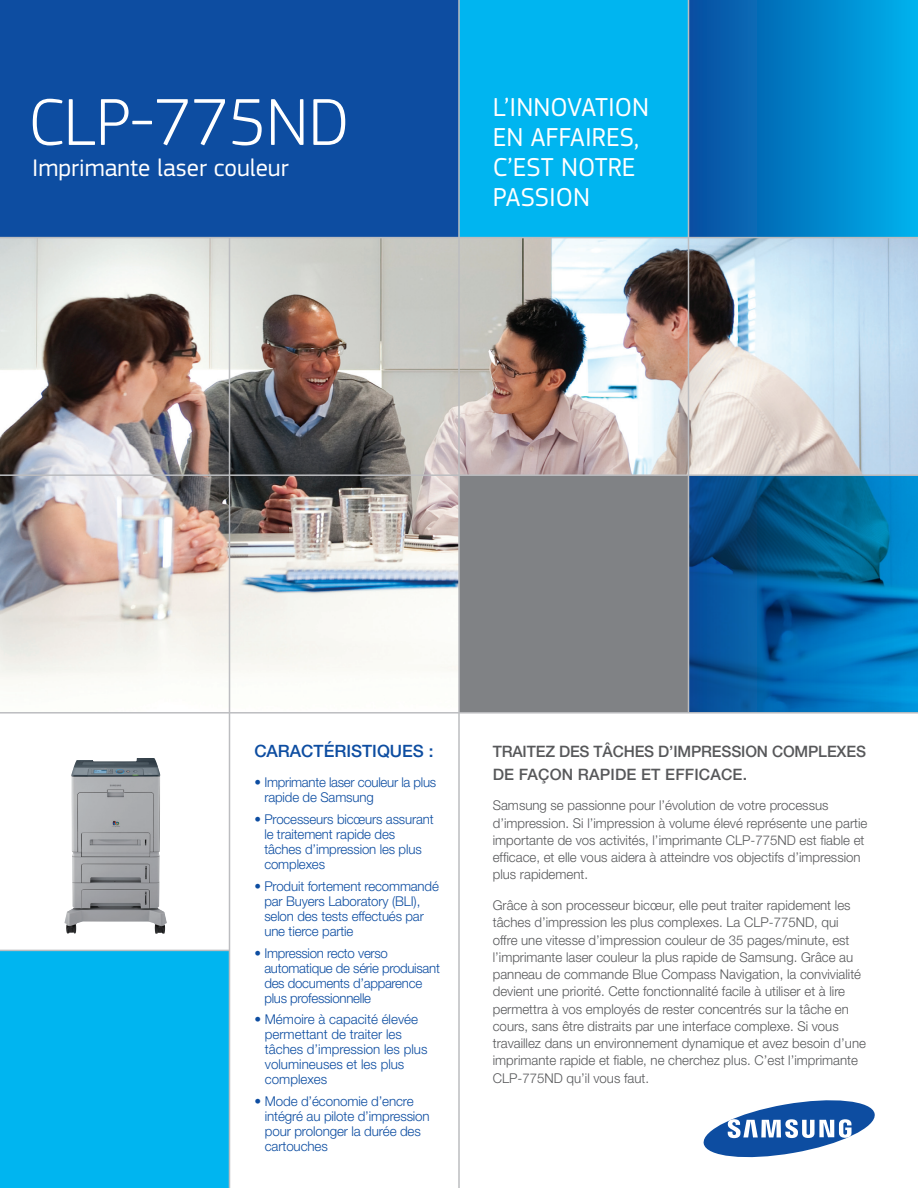
<style>
.page{position:relative;width:918px;height:1188px;background:#fff}
.page>*{position:absolute;margin:0;border:0;box-sizing:border-box;transform-origin:0 0}
.t1{font:300 69px "PF Square Sans Pro";color:#fff}
.t2{font:27px/30px "PF Square Sans Pro";color:#fff}
.t3{font:24.9px "PF Square Sans Pro";color:#fff}
.t4{font:500 17.1px "Helvetica Neue";color:#0d4da1}
.t5{font:500 15.75px/22.5px "Helvetica Neue";letter-spacing:-.01em;color:#57585a}
.t6{font:300 13.5px/17.2px "Helvetica Neue";color:#57585a}
.t7{font:300 13.5px/15px "Helvetica Neue";letter-spacing:-.01em;color:#0d4da1}
</style>
<div class="page">
<img style="left:0;top:238px;width:918px;height:474px">
<div style="left:459px;top:0;width:229px;height:238px;background:#00b5f0"></div>
<div style="left:0;top:0;width:459px;height:238px;background:#0d4da1"></div>
<div style="left:459px;top:475px;width:229px;height:238px;background:#808285"></div>
<div style="left:0;top:950px;width:230px;height:238px;background:#00b5f0"></div>
<div style="left:688px;top:0;width:230px;height:238px;background:linear-gradient(to right,#084d9f,#00b1ec)"></div>
<img style="left:64px;top:758px;width:103px;height:176px">
<svg style="left:689px;top:476px;width:229px;height:236px;background:#0264a3"></svg>
<svg style="left:704px;top:1100px;width:171px;height:57px"></svg>
<hr style="left:0;top:237px;width:918px;height:1px;background:#bcbdc0">
<hr style="left:0;top:474px;width:918px;height:2px;background:#bcbdc0">
<hr style="left:0;top:712px;width:918px;height:2px;background:#bcbdc0">
<hr style="left:229px;top:238px;width:1px;height:950px;background:#bcbdc0">
<hr style="left:458px;top:0;width:2px;height:1188px;background:#bcbdc0">
<hr style="left:688px;top:0;width:1px;height:713px;background:#bcbdc0">
<hr style="left:0;top:950px;width:230px;height:1px;background:#bcbdc0">
<p class="t1" style="left:28px;top:82px;width:323px">CLP-775ND</p>
<p class="t3" style="left:32px;top:153px;width:258px">Imprimante laser couleur</p>
<p class="t2" style="left:493px;top:93px;width:158px">L’INNOVATION<br>EN AFFAIRES,<br>C’EST NOTRE<br>PASSION</p>
<p class="t4" style="left:254px;top:741px;width:181px">CARACTÉRISTIQUES :</p>
<p class="t7" style="left:264px;top:775px;width:173px;text-indent:-10px">• Imprimante laser couleur la plus rapide de Samsung</p>
<p class="t7" style="left:264px;top:812px;width:171px;text-indent:-10px">• Processeurs bicœurs assurant le traitement rapide des tâches d’impression les plus complexes</p>
<p class="t7" style="left:264px;top:878px;width:176px;text-indent:-10px">• Produit fortement recommandé par Buyers Laboratory (BLI), selon des tests effectués par une tierce partie</p>
<p class="t7" style="left:264px;top:945px;width:177px;text-indent:-10px">• Impression recto verso automatique de série produisant des documents d’apparence plus professionnelle</p>
<p class="t7" style="left:265px;top:1012px;width:164px;text-indent:-11px">• Mémoire à capacité élevée permettant de traiter les tâches d’impression les plus volumineuses et les plus complexes</p>
<p class="t7" style="left:265px;top:1094px;width:166px;text-indent:-11px">• Mode d’économie d’encre intégré au pilote d’impression pour prolonger la durée des cartouches</p>
<p class="t5" style="left:493px;top:740px;width:375px">TRAITEZ DES TÂCHES D’IMPRESSION COMPLEXES<br>DE FAÇON RAPIDE ET EFFICACE.</p>
<p class="t6" style="left:493px;top:797px;width:376px">Samsung se passionne pour l’évolution de votre processus d’impression. Si l’impression à volume élevé représente une partie importante de vos activités, l’imprimante CLP-775ND est fiable et efficace, et elle vous aidera à atteindre vos objectifs d’impression plus rapidement.</p>
<p class="t6" style="left:493px;top:896px;width:375px">Grâce à son processeur bicœur, elle peut traiter rapidement les tâches d’impression les plus complexes. La CLP-775ND, qui offre une vitesse d’impression couleur de 35 pages/minute, est l’imprimante laser couleur la plus rapide de Samsung. Grâce au panneau de commande Blue Compass Navigation, la convivialité devient une priorité. Cette fonctionnalité facile à utiliser et à lire permettra à vos employés de rester concentrés sur la tâche en cours, sans être distraits par une interface complexe. Si vous travaillez dans un environnement dynamique et avez besoin d’une imprimante rapide et fiable, ne cherchez plus. C’est l’imprimante CLP-775ND qu’il vous faut.</p>
</div>
